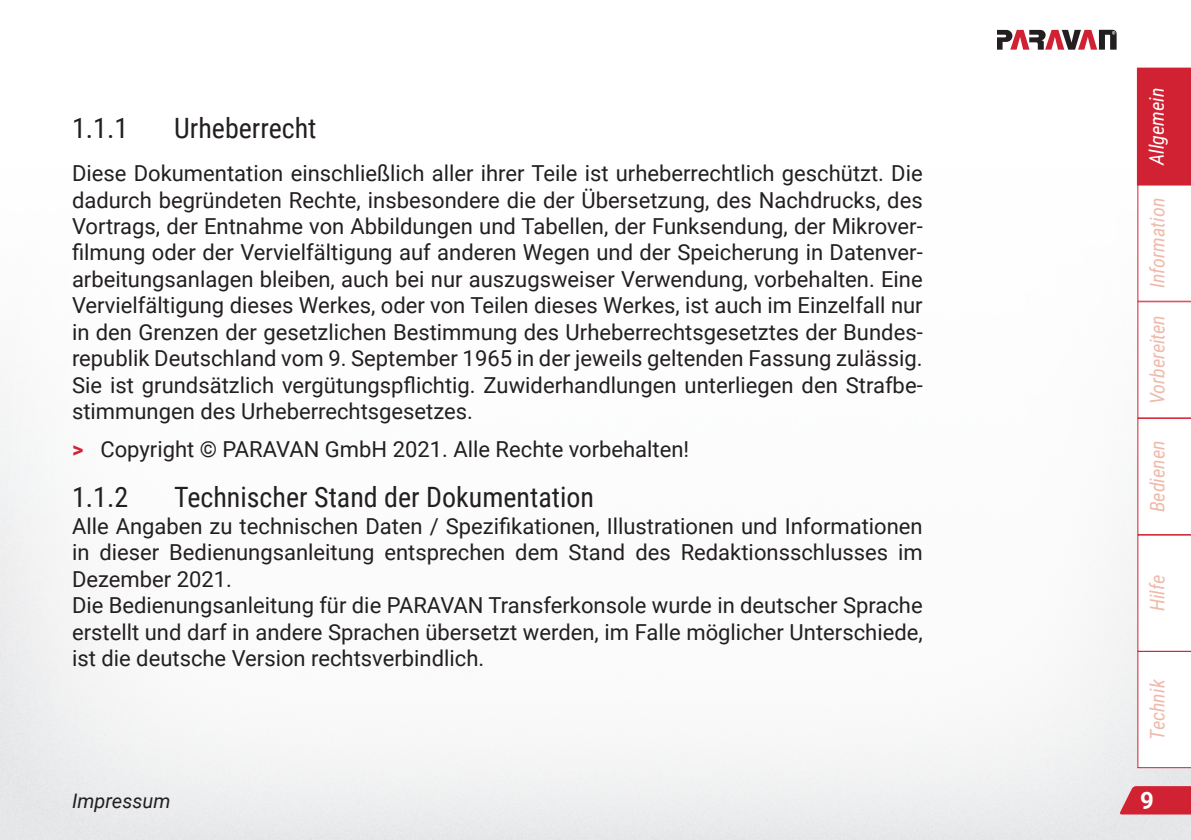
<style>
.page{position:relative;width:1191px;height:840px;background:#fff}
.page>*{position:absolute;margin:0;border:0;box-sizing:border-box;transform-origin:0 0}
.t1{font:28px "Roboto Condensed";color:#231f20}
.t2{font:700 24px "Roboto";color:#fff}
.Text-Doku{font:22px/26.4px "Roboto";color:#231f20;text-align:justify}
.t3{font:italic 20px "Roboto Condensed";color:#f0baab}
.t4{font:italic 20px "Roboto Condensed";color:#fff}
.t5{font:italic 20px "Roboto";color:#231f20}
.s1{font-weight:700;color:#d12233}
</style>
<div class="page">
<svg style="left:0;top:403px;width:1px;height:436px"></svg>
<svg style="left:997px;top:30px;width:119px;height:20px"></svg>
<svg style="left:1137px;top:68px;width:54px;height:699px"></svg>
<svg style="left:1119px;top:785px;width:72px;height:29px;background:#d43d4b"></svg>
<p class="t1" style="left:72px;top:108px;width:58px">1.1.1</p>
<p class="t1" style="left:174px;top:108px;width:144px">Urheberrecht</p>
<p class="Text-Doku" style="left:72px;top:159px;width:852px">Diese Dokumentation einschließlich aller ihrer Teile ist urheberrechtlich geschützt. Die dadurch begründeten Rechte, insbesondere die der Übersetzung, des Nachdrucks, des Vortrags, der Entnahme von Abbildungen und Tabellen, der Funksendung, der Mikrover&shy;filmung oder der Vervielfältigung auf anderen Wegen und der Speicherung in Datenver&shy;arbeitungsanlagen bleiben, auch bei nur auszugsweiser Verwendung, vorbehalten. Eine Vervielfältigung dieses Werkes, oder von Teilen dieses Werkes, ist auch im Einzelfall nur in den Grenzen der gesetzlichen Bestimmung des Urheberrechtsgesetztes der Bundes&shy;republik Deutschland vom 9. September 1965 in der jeweils geltenden Fassung zulässig.<br>Sie ist grundsätzlich vergütungspflichtig. Zuwiderhandlungen unterliegen den Strafbe&shy;stimmungen des Urheberrechtsgesetzes.</p>
<p class="Text-Doku" style="left:72px;top:434px;width:619px"><span class="s1">&gt;</span> Copyright © PARAVAN GmbH 2021. Alle Rechte vorbehalten!</p>
<p class="t1" style="left:72px;top:477px;width:58px">1.1.2</p>
<p class="t1" style="left:174px;top:477px;width:421px">Technischer Stand der Dokumentation</p>
<p class="Text-Doku" style="left:72px;top:511px;width:852px">Alle Angaben zu technischen Daten / Spezifikationen, Illustrationen und Informationen in dieser Bedienungsanleitung entsprechen dem Stand des Redaktionsschlusses im Dezember 2021.</p>
<p class="Text-Doku" style="left:72px;top:591px;width:852px">Die Bedienungsanleitung für die PARAVAN Transferkonsole wurde in deutscher Sprache erstellt und darf in andere Sprachen übersetzt werden, im Falle möglicher Unterschiede, ist die deutsche Version rechtsverbindlich.</p>
<p class="t4" style="left:1142px;top:165px;width:79px;rotate:-90deg">Allgemein</p>
<p class="t3" style="left:1143px;top:288px;width:92px;rotate:-90deg">Information</p>
<p class="t3" style="left:1143px;top:404px;width:91px;rotate:-90deg">Vorbereiten</p>
<p class="t3" style="left:1143px;top:512px;width:73px;rotate:-90deg">Bedienen</p>
<p class="t3" style="left:1143px;top:611px;width:38px;rotate:-90deg">Hilfe</p>
<p class="t3" style="left:1143px;top:739px;width:61px;rotate:-90deg">Technik</p>
<p class="t5" style="left:72px;top:786px;width:100px">Impressum</p>
<p class="t2" style="left:1140px;top:783px;width:15px">9</p>
</div>
